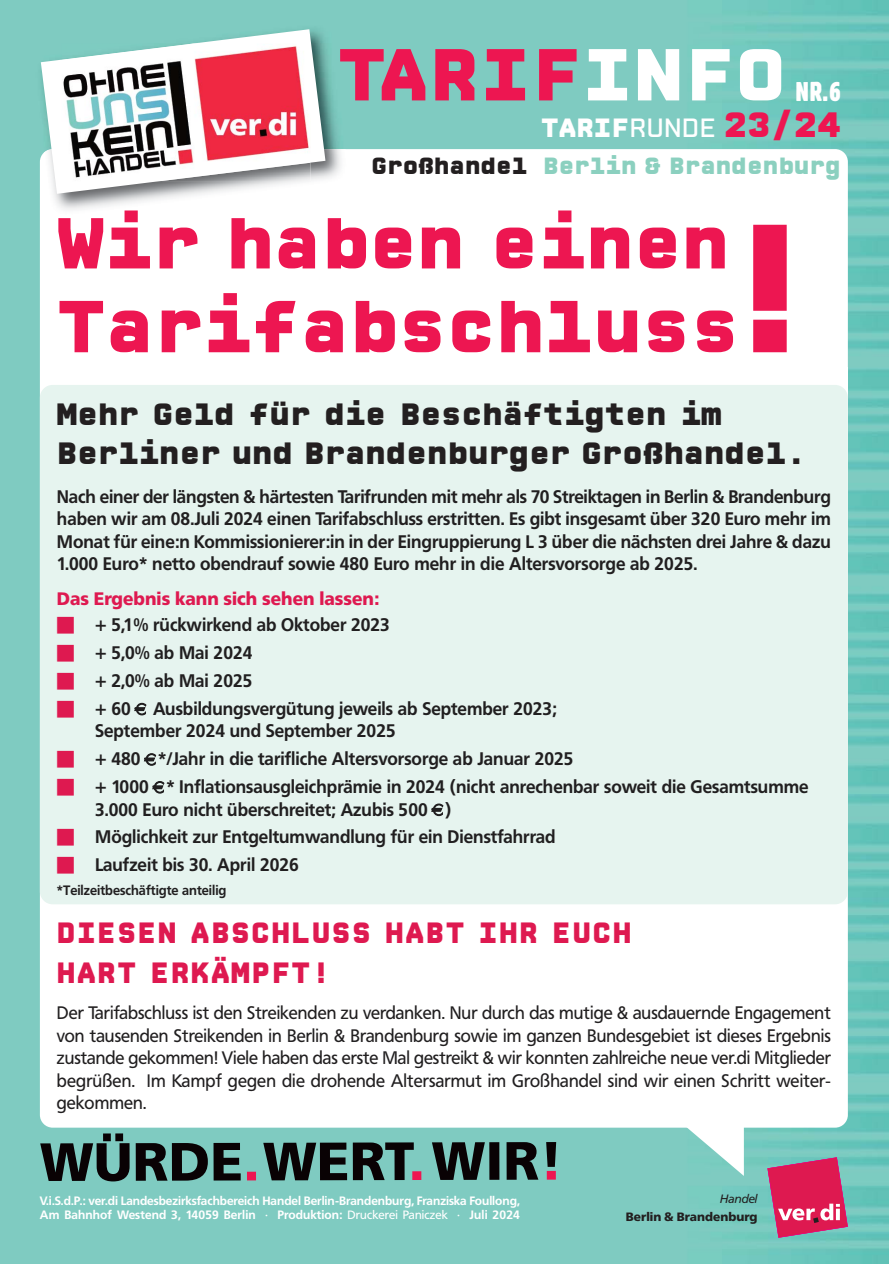
<style>
.page{position:relative;width:889px;height:1265px;background:#fff}
.page>*{position:absolute;margin:0;border:0;box-sizing:border-box;transform-origin:0 0}
.t1{font:900 186px "CP Mono.v 07";color:#ed1651}
.t2{font:900 75px "CP Mono.v 07";color:#ed1651}
.t3{font:900 75px "CP Mono.v 07";letter-spacing:.03em;color:#ed1651}
.t4{font:900 73.5px "CP Mono.v 07";color:#ed1651}
.t5{font:900 31.5px/39px "CP Mono.v 07";color:#231f20}
.t6{font:900 30px/40.5px "CP Mono.v 07";letter-spacing:.05em;color:#de1950;scale:.96 1}
.t7{font:900 27px "CP Mono.v 07";color:#fff}
.t8{font:27px "Block Berthold Con BQ Extra";color:#fff}
.t9{font:900 24px "CP Mono.v 07";color:#8bd0bf}
.t10{font:700 18px/27.8px "Frutiger BQ";color:#211f20;scale:.96 1}
.t11{font:18px/22.5px "Frutiger BQ";letter-spacing:.005em;color:#211f20;text-align:justify;scale:.96 1}
.t12{font:900 18px "Frutiger BQ";color:#de1950;scale:.96 1}
.t13{font:700 13.5px "Frutiger BQ";color:#211f20;scale:.96 1}
.t14{font:700 12px/14.4px "Frutiger BQ";letter-spacing:-.005em;color:#fff}
.t15{font:900 12px "Frutiger BQ";color:#231f20}
.t16{font:italic 12px "Frutiger BQ";color:#231f20}
.s1{color:#fff}
.s2{font-family:"CP Mono.v 07 Plain";font-weight:400}
.s3{font-size:36px;color:#ed1651}
.s4{color:#231f20}
.s5{font-weight:400}
</style>
<div class="page">
<img style="left:0;top:0;width:889px;height:1263px">
<div style="left:40px;top:149px;width:808px;height:978px;background:#fff;border-radius:13px"></div>
<svg style="left:682px;top:1127px;width:62px;height:48px"></svg>
<svg style="left:767px;top:1157px;width:81px;height:80px;background:#c64f75"></svg>
<img style="left:32px;top:21px;width:314px;height:132px">
<img style="left:53px;top:149px;width:297px;height:61px">
<svg style="left:41px;top:29px;width:284px;height:165px"></svg>
<img style="left:62px;top:44px;width:248px;height:137px">
<svg style="left:432px;top:1141px;width:124px;height:38px;background:#3c5855"></svg>
<div style="left:412px;top:1171px;width:9px;height:8px;background:#ed1651"></div>
<svg style="left:263px;top:1142px;width:151px;height:38px;background:#3b5653"></svg>
<div style="left:247px;top:1171px;width:9px;height:9px;background:#ed1651"></div>
<svg style="left:40px;top:1133px;width:201px;height:48px;background:#466a66"></svg>
<div style="left:547px;top:1170px;width:9px;height:9px;background:#ed1651"></div>
<div style="left:40px;top:385px;width:808px;height:519px;background:#e6f4ef;border-radius:13px"></div>
<h2 class="t3" style="left:337px;top:47px;width:449px">TARIF<span class="s1">INFO</span></h2>
<h3 class="t7" style="left:541px;top:118px;width:301px">TARIF<span class="s2">RUNDE</span> <span class="s3">23/24</span></h3>
<h3 class="t9" style="left:371px;top:157px;width:471px"><span class="s4">Großhandel</span> Berlin &amp; Brandenburg</h3>
<h3 class="t8" style="left:796px;top:82px;width:47px">NR.6</h3>
<h3 class="t4" style="left:57px;top:216px;width:674px">Wir haben einen</h3>
<h2 class="t2" style="left:57px;top:298px;width:684px">Tarifabschluss</h2>
<h1 class="t1" style="left:709px;top:219px;width:122px">!</h1>
<h3 class="t5" style="left:57px;top:398px;width:751px">Mehr Geld für die Beschäftigten im<br>Berliner und Brandenburger Großhandel.</h3>
<p class="t10" style="left:57px;top:487px;width:808px;line-height:22.5px;text-align:justify">Nach einer der längsten &amp; härtesten Tarifrunden mit mehr als 70 Streiktagen in Berlin &amp; Brandenburg haben wir am 08.Juli 2024 einen Tarifabschluss erstritten. Es gibt insgesamt über 320 Euro mehr im Monat für eine:n Kommissionierer:in in der Eingruppierung L 3 über die nächsten drei Jahre &amp; dazu 1.000 Euro* netto obendrauf sowie 480 Euro mehr in die Altersvorsorge ab 2025.</p>
<p class="t12" style="left:57px;top:591px;width:337px">Das Ergebnis kann sich sehen lassen:</p>
<p class="t10" style="left:95px;top:612px;width:483px">+ 5,1% rückwirkend ab Oktober 2023<br>+ 5,0% ab Mai 2024<br>+ 2,0% ab Mai 2025<br>+ 60 Ausbildungsvergütung jeweils ab September 2023;</p>
<p class="t10" style="left:95px;top:718px;width:745px">September 2024 und September 2025<br>+ 480 */Jahr in die tarifliche Altersvorsorge ab Januar 2025<br>+ 1000 * Inflationsausgleichprämie in 2024 (nicht anrechenbar soweit die Gesamtsumme</p>
<p class="t10" style="left:95px;top:796px;width:481px">3.000 Euro nicht überschreitet; Azubis 500 )<br>Möglichkeit zur Entgeltumwandlung für ein Dienstfahrrad<br>Laufzeit bis 30. April 2026</p>
<p class="t13" style="left:57px;top:884px;width:178px">*Teilzeitbeschäftigte anteilig</p>
<h3 class="t6" style="left:57px;top:915px;width:600px">DIESEN ABSCHLUSS HABT IHR EUCH<br>HART ERKÄMPFT!</h3>
<p class="t11" style="left:57px;top:1003px;width:808px">Der Tarifabschluss ist den Streikenden zu verdanken. Nur durch das mutige &amp; ausdauernde Engagement von tausenden Streikenden in Berlin &amp; Brandenburg sowie im ganzen Bundesgebiet ist dieses Ergebnis zustande gekommen! Viele haben das erste Mal gestreikt &amp; wir konnten zahlreiche neue ver.di Mitglieder begrüßen. Im Kampf gegen die drohende Altersarmut im Großhandel sind wir einen Schritt weiter&shy;gekommen.</p>
<p class="t14" style="left:40px;top:1194px;width:482px">V.i.S.d.P.: ver.di Landesbezirksfachbereich Handel Berlin-Brandenburg, Franziska Foullong,<br>Am Bahnhof Westend 3, 14059 Berlin <span class="s5">·</span> Produktion: <span class="s5">Druckerei Paniczek ·</span> Juli 2024</p>
<p class="t16" style="left:720px;top:1194px;width:39px">Handel</p>
<p class="t15" style="left:626px;top:1211px;width:133px">Berlin &amp; Brandenburg</p>
</div>
